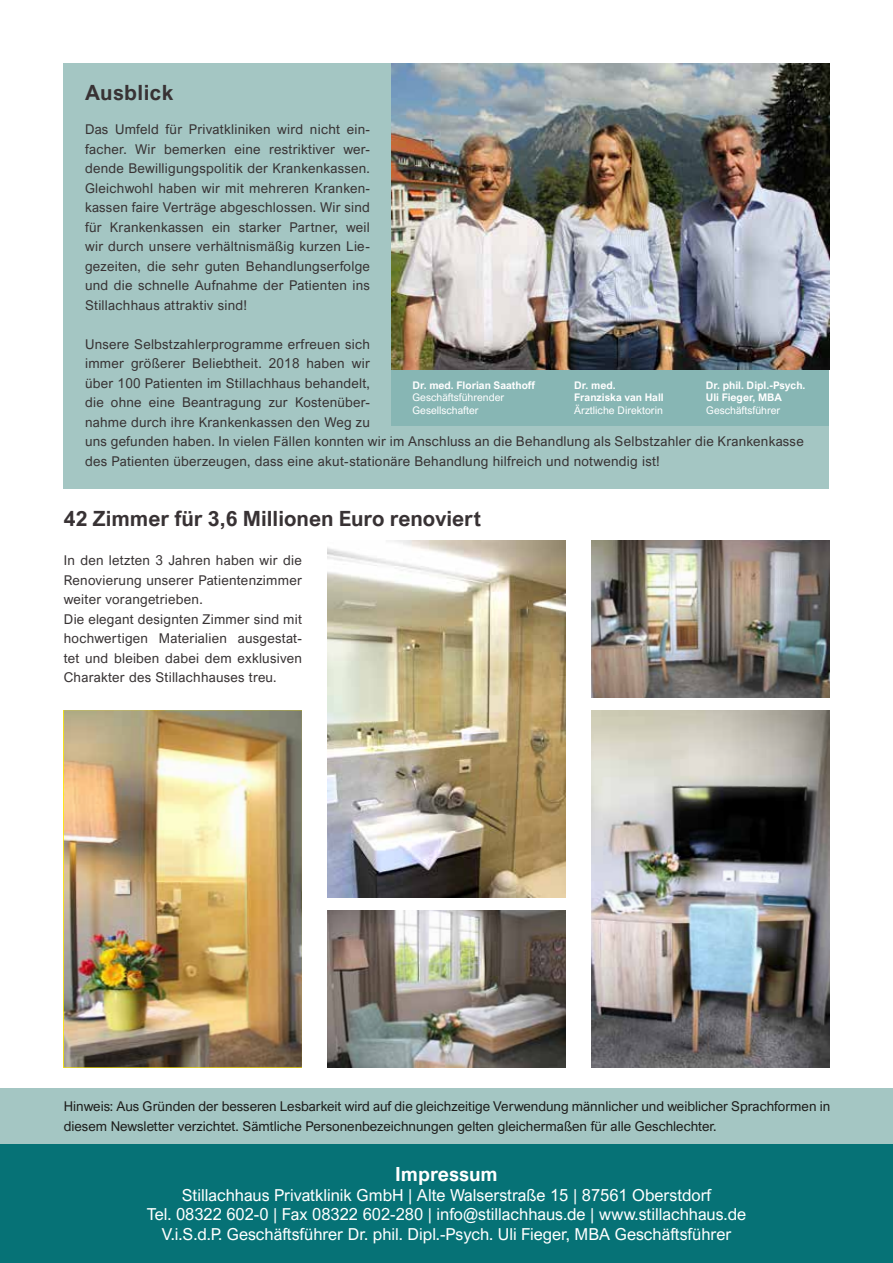
<style>
.page{position:relative;width:893px;height:1263px;background:#fff}
.page>*{position:absolute;margin:0;border:0;box-sizing:border-box;transform-origin:0 0}
.t1{font:700 21px "Arial Nova";color:#383234}
.t2{font:700 21px "Arial Nova";letter-spacing:.02em;color:#383234}
.t3{font:700 19.5px "Arial Nova";color:#fff}
.t4{font:16.5px/19.8px "Arial Nova";color:#fff;text-align:center}
.t5{font:13.5px/19.5px "Arial Nova";letter-spacing:.02em;color:#383334}
.t6{font:13.5px/19.5px "Arial Nova";color:#1d1d1b}
.t7{font:700 10.5px "Arial Nova";color:#fff}
.t8{font:10.5px "Arial Nova";color:#fff}
</style>
<div class="page">
<div style="left:0;top:1144px;width:893px;height:119px;background:#067276"></div>
<div style="left:64px;top:64px;width:765px;height:425px;background:#a4c6c3"></div>
<div style="left:391px;top:370px;width:438px;height:55px;background:#87b6b4"></div>
<img style="left:391px;top:64px;width:438px;height:306px">
<div style="left:0;top:1089px;width:893px;height:55px;background:#a4c6c3"></div>
<img style="left:591px;top:710px;width:238px;height:357px">
<img style="left:64px;top:710px;width:238px;height:357px">
<img style="left:327px;top:540px;width:239px;height:357px">
<img style="left:591px;top:540px;width:238px;height:157px">
<img style="left:327px;top:910px;width:239px;height:157px">
<h1 class="t2" style="left:85px;top:81px;width:90px">Ausblick</h1>
<p class="t5" style="left:85px;top:120px;width:286px;text-align:justify">Das Umfeld für Privatkliniken wird nicht ein&shy;facher. Wir bemerken eine restriktiver wer&shy;dende Bewilligungspolitik der Krankenkassen.<br>Gleichwohl haben wir mit mehreren Kranken&shy;kassen faire Verträge abgeschlossen. Wir sind für Krankenkassen ein starker Partner, weil wir durch unsere verhältnismäßig kurzen Lie&shy;gezeiten, die sehr guten Behandlungserfolge und die schnelle Aufnahme der Patienten ins Stillachhaus attraktiv sind!</p>
<p class="t5" style="left:85px;top:334px;width:720px">Unsere Selbstzahlerprogramme erfreuen sich<br>immer größerer Beliebtheit. 2018 haben wir<br>über 100 Patienten im Stillachhaus behandelt,<br>die ohne eine Beantragung zur Kostenüber-<br>nahme durch ihre Krankenkassen den Weg zu<br>uns gefunden haben. In vielen Fällen konnten wir im Anschluss an die Behandlung als Selbstzahler die Krankenkasse des Patienten überzeugen, dass eine akut-stationäre Behandlung hilfreich und notwendig ist!</p>
<p class="t7" style="left:412px;top:379px;width:124px">Dr. med. Florian Saathoff</p>
<p class="t7" style="left:574px;top:379px;width:43px">Dr. med.</p>
<p class="t7" style="left:706px;top:379px;width:101px">Dr. phil. Dipl.-Psych.</p>
<p class="t8" style="left:412px;top:392px;width:93px">Geschäftsführender</p>
<p class="t7" style="left:574px;top:392px;width:91px">Franziska van Hall</p>
<p class="t7" style="left:706px;top:392px;width:78px">Uli Fieger, MBA</p>
<p class="t8" style="left:412px;top:404px;width:68px">Gesellschafter</p>
<p class="t8" style="left:574px;top:404px;width:90px">Ärztliche Direktorin</p>
<p class="t8" style="left:706px;top:404px;width:76px">Geschäftsführer</p>
<h1 class="t1" style="left:64px;top:506px;width:419px">42 Zimmer für 3,6 Millionen Euro renoviert</h1>
<p class="t5" style="left:64px;top:551px;width:240px">In den letzten 3 Jahren haben wir die Renovierung unserer Patientenzimmer weiter vorangetrieben.<br>Die elegant designten Zimmer sind mit hochwertigen Materialien ausgestat&shy;tet und bleiben dabei dem exklusiven Charakter des Stillachhauses treu.</p>
<p class="t6" style="left:64px;top:1097px;width:768px">Hinweis: Aus Gründen der besseren Lesbarkeit wird auf die gleichzeitige Verwendung männlicher und weiblicher Sprachformen in diesem Newsletter verzichtet. Sämtliche Personenbezeichnungen gelten gleichermaßen für alle Geschlechter.</p>
<h2 class="t3" style="left:395px;top:1162px;width:104px">Impressum</h2>
<p class="t4" style="left:147px;top:1185px;width:601px">Stillachhaus Privatklinik GmbH | Alte Walserstraße 15 | 87561 Oberstdorf<br>Tel. 08322 602-0 | Fax 08322 602-280 | info@stillachhaus.de | www.stillachhaus.de<br>V.i.S.d.P. Geschäftsführer Dr. phil. Dipl.-Psych. Uli Fieger, MBA Geschäftsführer</p>
</div>
